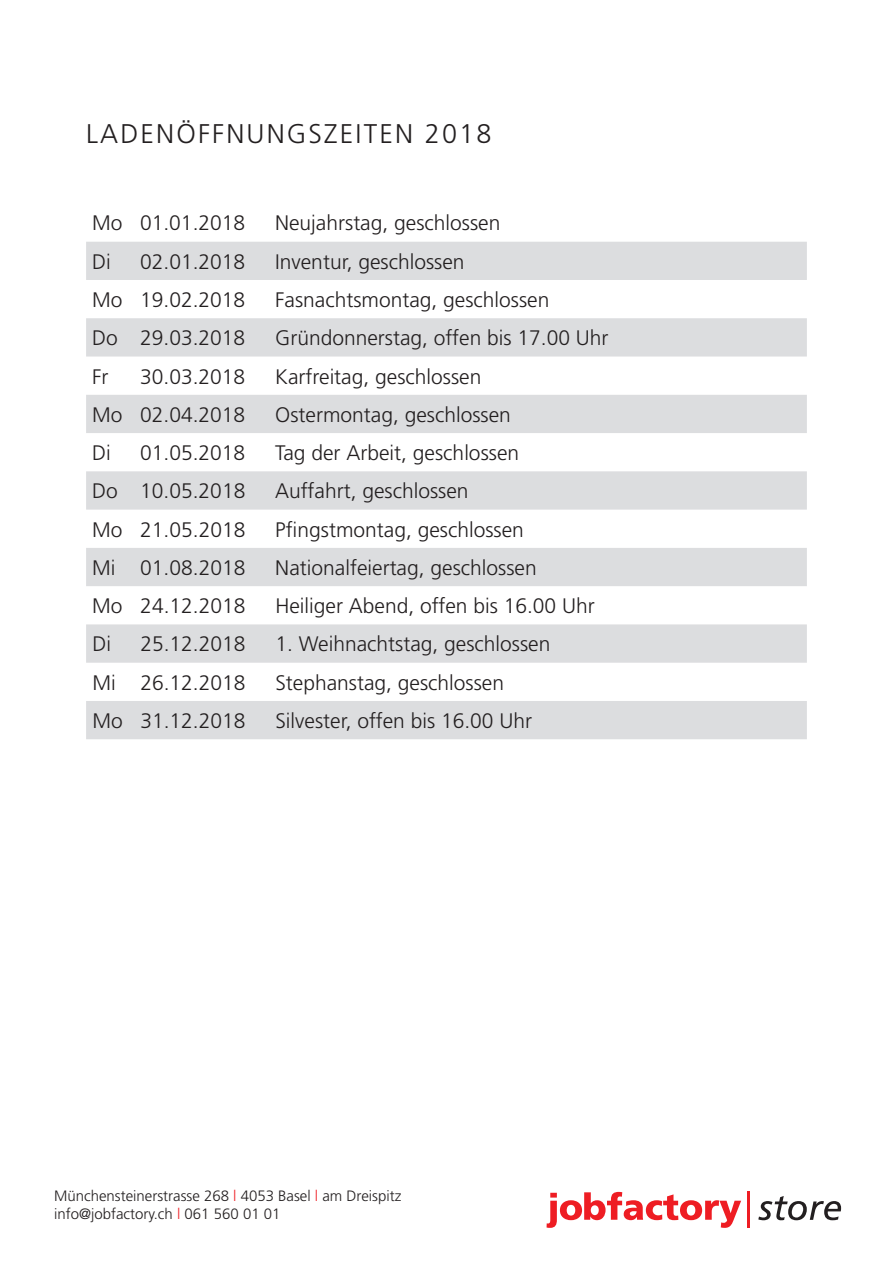
<style>
.page{position:relative;width:893px;height:1263px;background:#fff}
.page>*{position:absolute;margin:0;border:0;box-sizing:border-box;transform-origin:0 0}
.t1{font:300 27px "Frutiger";letter-spacing:.08em;color:#231f20}
.t2{font:300 21px "Frutiger";color:#231f20}
.t3{font:300 15px/18px "Frutiger";color:#231f20}
.s1{color:#ee1d23}
</style>
<div class="page">
<svg style="left:547px;top:1192px;width:194px;height:36px"></svg>
<hr style="left:748px;top:1192px;width:2px;height:36px;background:#ee1d23">
<svg style="left:758px;top:1196px;width:83px;height:24px"></svg>
<div style="left:86px;top:241px;width:721px;height:39px;background:#dcdddf"></div>
<div style="left:86px;top:318px;width:721px;height:38px;background:#dcdddf"></div>
<div style="left:86px;top:395px;width:721px;height:38px;background:#dcdddf"></div>
<div style="left:86px;top:471px;width:721px;height:39px;background:#dcdddf"></div>
<div style="left:86px;top:548px;width:721px;height:38px;background:#dcdddf"></div>
<div style="left:86px;top:624px;width:721px;height:39px;background:#dcdddf"></div>
<div style="left:86px;top:701px;width:721px;height:38px;background:#dcdddf"></div>
<p class="t1" style="left:86px;top:119px;width:407px">LADENÖFFNUNGSZEITEN 2018</p>
<p class="t2" style="left:92px;top:211px;width:155px">Mo 01.01.2018</p>
<p class="t2" style="left:275px;top:211px;width:227px">Neujahrstag, geschlossen</p>
<p class="t2" style="left:92px;top:250px;width:20px">Di</p>
<p class="t2" style="left:140px;top:250px;width:107px">02.01.2018</p>
<p class="t2" style="left:275px;top:250px;width:191px">Inventur, geschlossen</p>
<p class="t2" style="left:92px;top:288px;width:155px">Mo 19.02.2018</p>
<p class="t2" style="left:275px;top:288px;width:276px">Fasnachtsmontag, geschlossen</p>
<p class="t2" style="left:92px;top:326px;width:155px">Do 29.03.2018</p>
<p class="t2" style="left:275px;top:326px;width:335px">Gründonnerstag, offen bis 17.00 Uhr</p>
<p class="t2" style="left:92px;top:364px;width:18px">Fr</p>
<p class="t2" style="left:140px;top:364px;width:107px">30.03.2018</p>
<p class="t2" style="left:275px;top:364px;width:208px">Karfreitag, geschlossen</p>
<p class="t2" style="left:92px;top:403px;width:155px">Mo 02.04.2018</p>
<p class="t2" style="left:275px;top:403px;width:237px">Ostermontag, geschlossen</p>
<p class="t2" style="left:92px;top:441px;width:20px">Di</p>
<p class="t2" style="left:140px;top:441px;width:107px">01.05.2018</p>
<p class="t2" style="left:275px;top:441px;width:245px">Tag der Arbeit, geschlossen</p>
<p class="t2" style="left:92px;top:479px;width:155px">Do 10.05.2018</p>
<p class="t2" style="left:275px;top:479px;width:195px">Auffahrt, geschlossen</p>
<p class="t2" style="left:92px;top:517px;width:155px">Mo 21.05.2018</p>
<p class="t2" style="left:275px;top:517px;width:250px">Pfingstmontag, geschlossen</p>
<p class="t2" style="left:92px;top:556px;width:155px">Mi 01.08.2018</p>
<p class="t2" style="left:275px;top:556px;width:263px">Nationalfeiertag, geschlossen</p>
<p class="t2" style="left:92px;top:594px;width:155px">Mo 24.12.2018</p>
<p class="t2" style="left:275px;top:594px;width:321px">Heiliger Abend, offen bis 16.00 Uhr</p>
<p class="t2" style="left:92px;top:632px;width:20px">Di</p>
<p class="t2" style="left:140px;top:632px;width:107px">25.12.2018</p>
<p class="t2" style="left:275px;top:632px;width:277px">1. Weihnachtstag, geschlossen</p>
<p class="t2" style="left:92px;top:670px;width:155px">Mi 26.12.2018</p>
<p class="t2" style="left:275px;top:670px;width:230px">Stephanstag, geschlossen</p>
<p class="t2" style="left:92px;top:709px;width:155px">Mo 31.12.2018</p>
<p class="t2" style="left:275px;top:709px;width:258px">Silvester, offen bis 16.00 Uhr</p>
<p class="t3" style="left:54px;top:1187px;width:349px">Münchensteinerstrasse 268 <span class="s1">l</span> 4053 Basel <span class="s1">l</span> am Dreispitz info@jobfactory.ch <span class="s1">l</span> 061 560 01 01</p>
</div>
